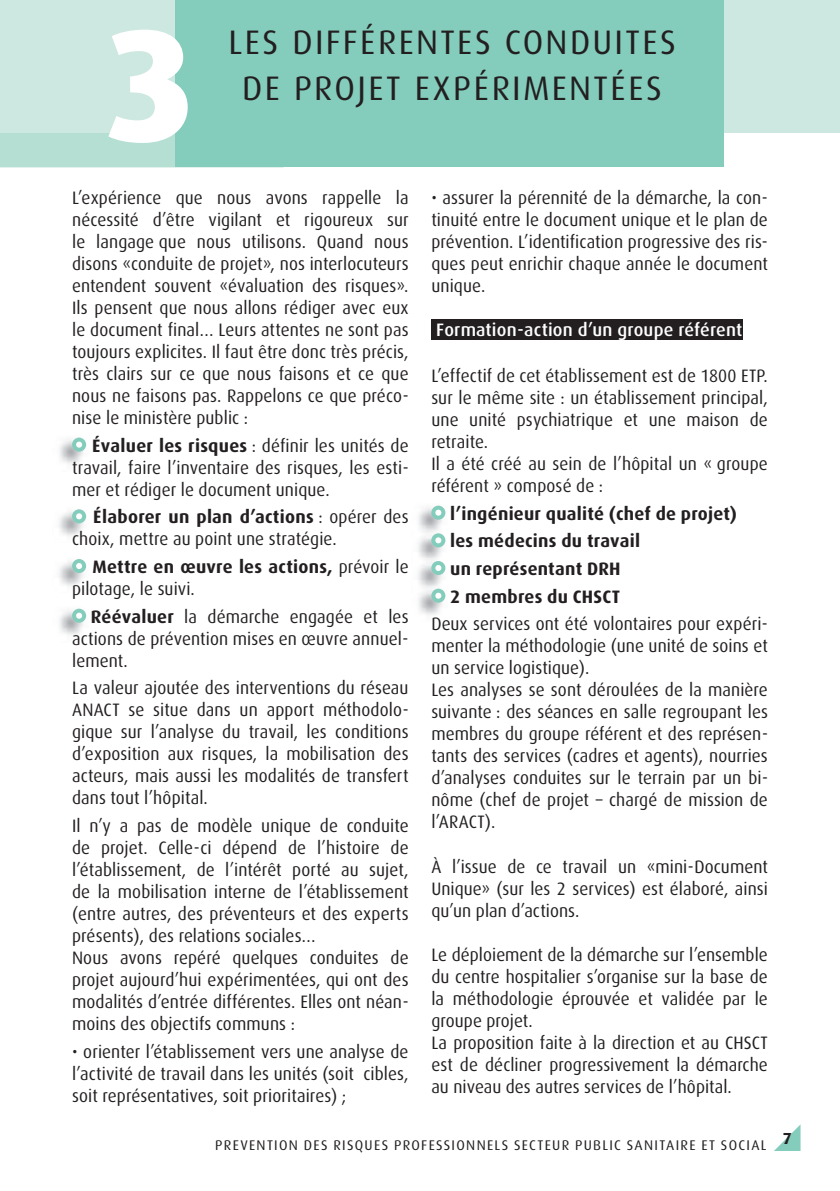
<style>
.page{position:relative;width:840px;height:1191px;background:#fff}
.page>*{position:absolute;margin:0;border:0;box-sizing:border-box;transform-origin:0 0}
.t1{font:800 160px "Dax";color:#fff}
.t2{font:34px "Dax";letter-spacing:.07em;color:#231f20}
.t3{font:18px/22px "Dax";letter-spacing:.005em;color:#231f20;text-align:justify;scale:.95 1}
.t4{font:700 18px/27.6px "Dax";letter-spacing:.015em;color:#231f20}
.t5{font:500 18px "Dax";letter-spacing:.01em;color:#fff}
.t6{font:700 16px "Dax";color:#231f20}
.t7{font:14px "Dax";letter-spacing:.095em;color:#231f20}
.s1{font-weight:700}
</style>
<div class="page">
<svg style="left:774px;top:1125px;width:26px;height:26px"></svg>
<div style="left:0;top:133px;width:175px;height:34px;background:#b6dfd4"></div>
<div style="left:0;top:0;width:839px;height:133px;background:#cde8e0"></div>
<div style="left:175px;top:0;width:548px;height:167px;background:#84cdbc"></div>
<img style="left:59px;top:440px;width:28px;height:24px">
<svg style="left:72px;top:437px;width:14px;height:15px"></svg>
<img style="left:59px;top:512px;width:28px;height:24px">
<svg style="left:72px;top:509px;width:14px;height:14px"></svg>
<svg style="left:72px;top:559px;width:14px;height:14px"></svg>
<img style="left:59px;top:611px;width:28px;height:24px">
<svg style="left:72px;top:608px;width:14px;height:15px"></svg>
<div style="left:431px;top:320px;width:311px;height:20px;background:#231f20"></div>
<img style="left:418px;top:508px;width:28px;height:23px">
<svg style="left:431px;top:505px;width:14px;height:15px"></svg>
<img style="left:418px;top:539px;width:28px;height:19px">
<svg style="left:431px;top:533px;width:14px;height:14px"></svg>
<svg style="left:431px;top:561px;width:14px;height:14px"></svg>
<img style="left:418px;top:594px;width:28px;height:21px">
<svg style="left:431px;top:588px;width:14px;height:15px"></svg>
<h1 class="t1" style="left:104px;top:-5px;width:95px">3</h1>
<h2 class="t2" style="left:228px;top:24px;width:448px">LES DIFFÉRENTES CONDUITES</h2>
<h2 class="t2" style="left:242px;top:70px;width:421px">DE PROJET EXPÉRIMENTÉES</h2>
<p class="t3" style="left:72px;top:187px;width:355px">L’expérience que nous avons rappelle la nécessité d’être vigilant et rigoureux sur le langage que nous utilisons. Quand nous disons «conduite de projet», nos interlocuteurs entendent souvent «évaluation des risques».<br>Ils pensent que nous allons rédiger avec eux le document final… Leurs attentes ne sont pas toujours explicites. Il faut être donc très précis, très clairs sur ce que nous faisons et ce que nous ne faisons pas. Rappelons ce que préco&shy;nise le ministère public :</p>
<p class="t3" style="left:72px;top:434px;width:355px;text-indent:20px"><span class="s1">Évaluer les risques</span> : définir les unités de travail, faire l’inventaire des risques, les esti&shy;mer et rédiger le document unique.</p>
<p class="t3" style="left:72px;top:506px;width:355px;text-indent:21px"><span class="s1">Élaborer un plan d’actions</span> : opérer des choix, mettre au point une stratégie.</p>
<p class="t3" style="left:72px;top:556px;width:355px;text-indent:20px"><span class="s1">Mettre en œuvre les actions,</span> prévoir le pilotage, le suivi.</p>
<p class="t3" style="left:72px;top:605px;width:355px;text-indent:19px"><span class="s1">Réévaluer</span> la démarche engagée et les actions de prévention mises en œuvre annuel&shy;lement.</p>
<p class="t3" style="left:72px;top:677px;width:355px">La valeur ajoutée des interventions du réseau ANACT se situe dans un apport méthodolo&shy;gique sur l’analyse du travail, les conditions d’exposition aux risques, la mobilisation des acteurs, mais aussi les modalités de transfert dans tout l’hôpital.</p>
<p class="t3" style="left:72px;top:815px;width:355px;text-align:left">Il n’y a pas de modèle unique de conduite de projet. Celle-ci dépend de l’histoire de l’établissement, de l’intérêt porté au sujet, de la mobilisation interne de l’établissement (entre autres, des préventeurs et des experts présents), des relations sociales…<br>Nous avons repéré quelques conduites de projet aujourd’hui expérimentées, qui ont des modalités d’entrée différentes. Elles ont néan&shy;moins des objectifs communs :</p>
<p class="t3" style="left:72px;top:1040px;width:355px">• orienter l’établissement vers une analyse de l’activité de travail dans les unités (soit cibles, soit représentatives, soit prioritaires) ;</p>
<p class="t3" style="left:431px;top:187px;width:355px">• assurer la pérennité de la démarche, la con&shy;tinuité entre le document unique et le plan de prévention. L’identification progressive des ris&shy;ques peut enrichir chaque année le document unique.</p>
<p class="t5" style="left:436px;top:320px;width:307px">Formation-action d’un groupe référent</p>
<p class="t3" style="left:431px;top:365px;width:355px;text-align:left">L’effectif de cet établissement est de 1800 ETP. sur le même site : un établissement principal, une unité psychiatrique et une maison de retraite.<br>Il a été créé au sein de l’hôpital un « groupe référent » composé de :</p>
<p class="t4" style="left:450px;top:500px;width:288px">l’ingénieur qualité (chef de projet) les médecins du travail<br>un représentant DRH<br>2 membres du CHSCT</p>
<p class="t3" style="left:431px;top:613px;width:355px;text-align:left">Deux services ont été volontaires pour expéri&shy;menter la méthodologie (une unité de soins et un service logistique).<br>Les analyses se sont déroulées de la manière suivante : des séances en salle regroupant les membres du groupe référent et des représen&shy;tants des services (cadres et agents), nourries d’analyses conduites sur le terrain par un bi&shy;nôme (chef de projet – chargé de mission de l’ARACT).</p>
<p class="t3" style="left:431px;top:855px;width:355px">À l’issue de ce travail un «mini-Document Unique» (sur les 2 services) est élaboré, ainsi qu’un plan d’actions.</p>
<p class="t3" style="left:431px;top:943px;width:355px;text-align:left">Le déploiement de la démarche sur l’ensemble du centre hospitalier s’organise sur la base de la méthodologie éprouvée et validée par le groupe projet.<br>La proposition faite à la direction et au CHSCT est de décliner progressivement la démarche au niveau des autres services de l’hôpital.</p>
<p class="t7" style="left:215px;top:1137px;width:552px">PREVENTION DES RISQUES PROFESSIONNELS SECTEUR PUBLIC SANITAIRE ET SOCIAL</p>
<p class="t6" style="left:782px;top:1129px;width:11px">7</p>
</div>
